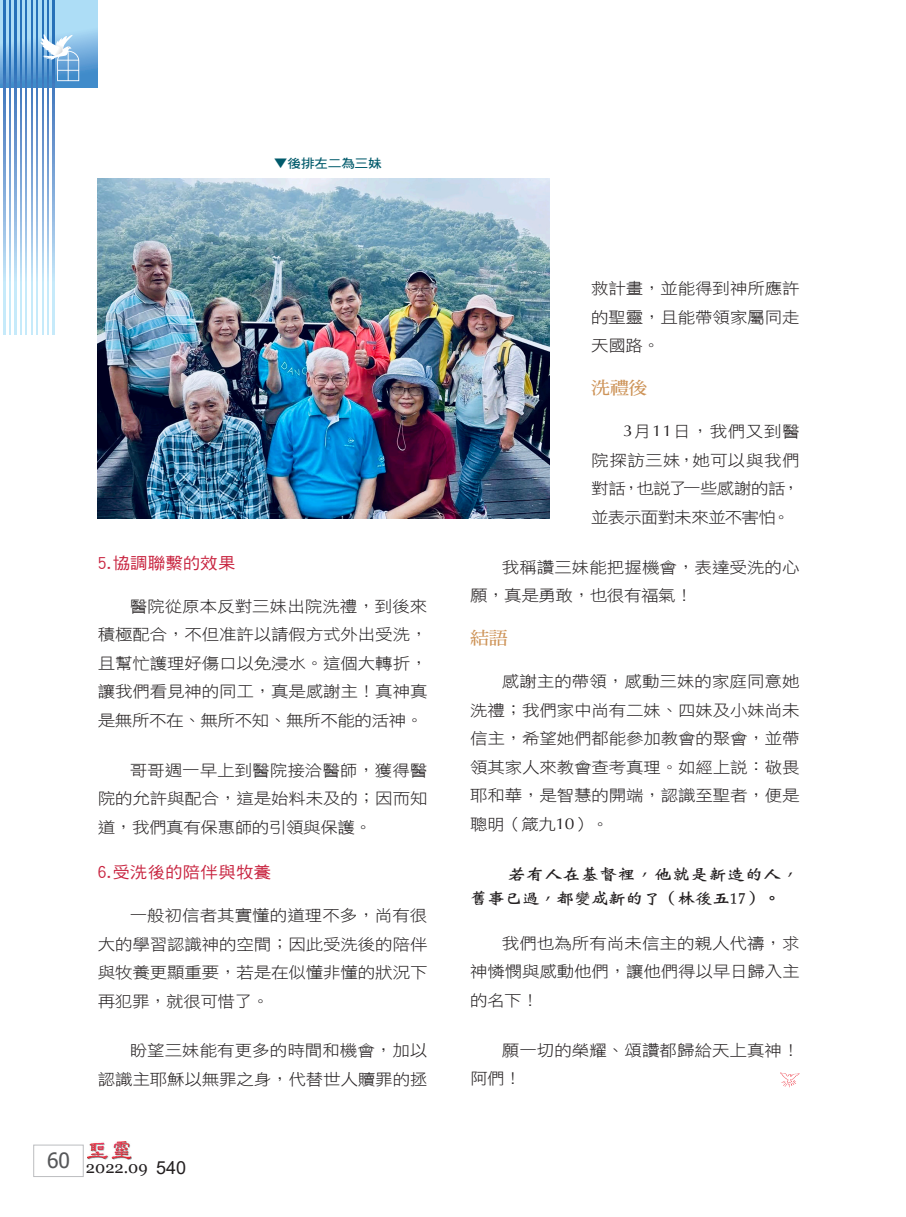
<style>
.page{position:relative;width:906px;height:1217px;background:#fff}
.page>*{position:absolute;margin:0;border:0;box-sizing:border-box;transform-origin:0 0}
.t1{font:21px "Tahoma";color:#57585a}
.中標{font:17.55px "DF Ming W7 WIN BF";color:#cd9357;scale:1.08 1}
.t2{font:16.5px "Georgia";color:#231f20}
.Normal經文{font:16.2px/24px "DF Wei Bei W7 WIN BF";letter-spacing:-.015em;color:#231f20;scale:1.11 1}
.小標{font:16.2px "DF Hei W5 WIN BF";letter-spacing:.005em;color:#c8233f;scale:1.08 1}
.t3{font:15.75px/28.5px "DF Hei W3 WIN BF";letter-spacing:-.01em;color:#231f20;text-align:justify;scale:1.11 1}
.圖說{font:12.45px "DF Hei W7 WIN BF";letter-spacing:-.025em;color:#005a6b;scale:1.11 1}
.s1{font-family:"Arial";font-size:18px}
.s2{font-family:"Optima"}
</style>
<div class="page">
<div style="left:33px;top:1144px;width:50px;height:32px;border:1px solid #bcbdc0"></div>
<img style="left:87px;top:1141px;width:44px;height:17px">
<svg style="left:0;top:0;width:98px;height:88px;background:#7fb8e2"></svg>
<svg style="left:53px;top:0;width:1px;height:334px"></svg>
<svg style="left:48px;top:0;width:1px;height:334px"></svg>
<svg style="left:42px;top:0;width:1px;height:334px"></svg>
<svg style="left:37px;top:0;width:1px;height:334px"></svg>
<svg style="left:31px;top:0;width:1px;height:334px"></svg>
<svg style="left:26px;top:0;width:1px;height:334px"></svg>
<svg style="left:20px;top:0;width:2px;height:334px"></svg>
<svg style="left:15px;top:0;width:1px;height:334px"></svg>
<svg style="left:9px;top:0;width:2px;height:334px"></svg>
<svg style="left:4px;top:0;width:1px;height:334px"></svg>
<svg style="left:40px;top:34px;width:39px;height:47px"></svg>
<svg style="left:780px;top:1072px;width:19px;height:14px"></svg>
<img style="left:98px;top:179px;width:451px;height:339px">
<p class="圖說" style="left:274px;top:157px;width:99px">▼後排左二為三妹</p>
<p class="小標" style="left:98px;top:555px;width:129px">5.協調聯繫的效果</p>
<p class="t3" style="left:98px;top:591px;width:298px;text-indent:32px">醫院從原本反對三妹出院洗禮，到後來積極配合，不但准許以請假方式外出受洗，且幫忙護理好傷口以免浸水。這個大轉折，讓我們看見神的同工，真是感謝主！真神真是無所不在、無所不知、無所不能的活神。</p>
<p class="t3" style="left:98px;top:755px;width:298px;text-indent:32px">哥哥週一早上到醫院接洽醫師，獲得醫院的允許與配合，這是始料未及的；因而知道，我們真有保惠師的引領與保護。</p>
<p class="小標" style="left:98px;top:864px;width:162px">6.受洗後的陪伴與牧養</p>
<p class="t3" style="left:98px;top:900px;width:298px;text-indent:32px">一般初信者其實懂的道理不多，尚有很大的學習認識神的空間；因此受洗後的陪伴與牧養更顯重要，若是在似懂非懂的狀況下再犯罪，就很可惜了。</p>
<p class="t3" style="left:98px;top:1036px;width:298px;text-align:right">盼望三妹能有更多的時間和機會，加以<br>認識主耶穌以無罪之身，代替世人贖罪的拯</p>
<p class="t1" style="left:47px;top:1145px;width:24px">60</p>
<p class="t2" style="left:86px;top:1156px;width:102px">2022.09 <span class="s1">540</span></p>
<p class="t3" style="left:591px;top:274px;width:189px">救計畫，並能得到神所應許的聖靈，且能帶領家屬同走天國路。</p>
<p class="中標" style="left:591px;top:379px;width:54px">洗禮後</p>
<p class="t3" style="left:591px;top:417px;width:189px;text-indent:32px"><span class="s2">3</span>月<span class="s2">11</span>日，我們又到醫院探訪三妹，她可以與我們對話，也說了一些感謝的話，並表示面對未來並不害怕。</p>
<p class="t3" style="left:470px;top:552px;width:298px;text-indent:32px">我稱讚三妹能把握機會，表達受洗的心願，真是勇敢，也很有福氣！</p>
<p class="中標" style="left:470px;top:628px;width:37px">結語</p>
<p class="t3" style="left:470px;top:667px;width:298px;text-indent:32px">感謝主的帶領，感動三妹的家庭同意她洗禮；我們家中尚有二妹、四妹及小妹尚未信主，希望她們都能參加教會的聚會，並帶領其家人來教會查考真理。如經上說：敬畏耶和華，是智慧的開端，認識至聖者，便是聰明（箴九<span class="s2">10</span>）。</p>
<p class="Normal經文" style="left:470px;top:861px;width:298px;text-indent:38px">若有人在基督裡，他就是新造的人，舊事已過，都變成新的了（林後五17）。</p>
<p class="t3" style="left:470px;top:928px;width:298px;text-indent:32px">我們也為所有尚未信主的親人代禱，求神憐憫與感動他們，讓他們得以早日歸入主的名下！</p>
<p class="t3" style="left:470px;top:1035px;width:298px;text-indent:32px">願一切的榮耀、頌讚都歸給天上真神！阿們！</p>
</div>
